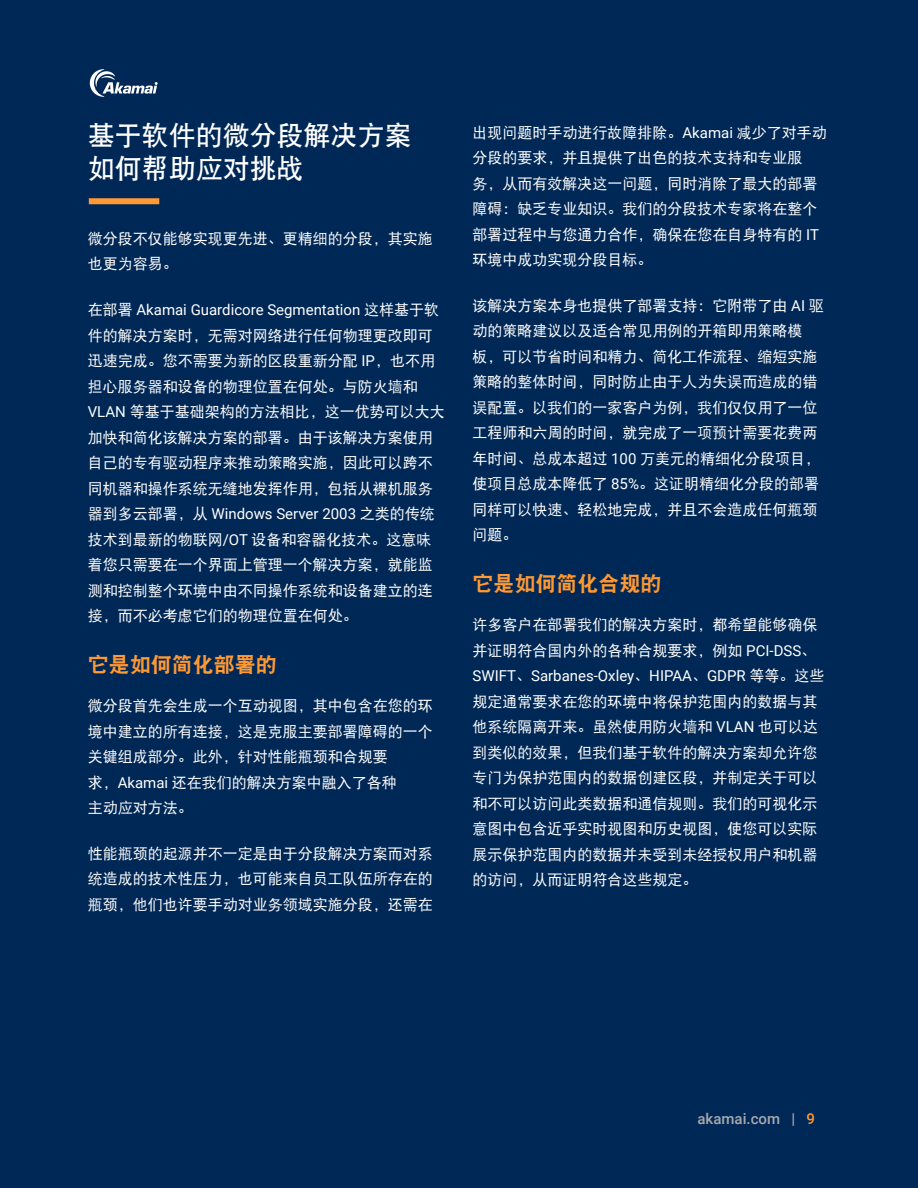
<style>
.page{position:relative;width:918px;height:1188px;background:#002856}
.page>*{position:absolute;margin:0;border:0;box-sizing:border-box;transform-origin:0 0}
.H1-_Double_Column_Orange_Bar{font:27px/33px "DFP Hei W7";color:#fff}
.H2_-_Subheading{font:21px "DFP Hei W9";color:#f93}
.Body{font:15px/25.5px "DFP Hei W5";color:#fff}
.t1{font:500 15px "Roboto";color:#a8a9ad}
.s1{font-family:"Roboto"}
.s2{color:#f93}
</style>
<div class="page">
<svg style="left:90px;top:69px;width:68px;height:28px"></svg>
<div style="left:89px;top:198px;width:70px;height:6px;background:#f93"></div>
<p class="H1-_Double_Column_Orange_Bar" style="left:88px;top:118px;width:325px">基于软件的微分段解决方案如何帮助应对挑战</p>
<p class="Body" style="left:88px;top:226px;width:346px">微分段不仅能够实现更先进、更精细的分段，其实施也更为容易。</p>
<p class="Body" style="left:88px;top:297px;width:358px">在部署 <span class="s1">Akamai Guardicore Segmentation</span> 这样基于软件的解决方案时，无需对网络进行任何物理更改即可迅速完成。您不需要为新的区段重新分配 <span class="s1">IP</span>，也不用担心服务器和设备的物理位置在何处。与防火墙和<br><span class="s1">VLAN</span> 等基于基础架构的方法相比，这一优势可以大大加快和简化该解决方案的部署。由于该解决方案使用自己的专有驱动程序来推动策略实施，因此可以跨不同机器和操作系统无缝地发挥作用，包括从裸机服务器到多云部署，从 <span class="s1">Windows Server 2003</span> 之类的传统技术到最新的物联网<span class="s1">/OT</span> 设备和容器化技术。这意味着您只需要在一个界面上管理一个解决方案，就能监测和控制整个环境中由不同操作系统和设备建立的连接，而不必考虑它们的物理位置在何处。</p>
<p class="H2_-_Subheading" style="left:88px;top:653px;width:190px">它是如何简化部署的</p>
<p class="Body" style="left:88px;top:693px;width:346px">微分段首先会生成一个互动视图，其中包含在您的环境中建立的所有连接，这是克服主要部署障碍的一个关键组成部分。此外，针对性能瓶颈和合规要<br>求，<span class="s1">Akamai</span> 还在我们的解决方案中融入了各种<br>主动应对方法。</p>
<p class="Body" style="left:88px;top:841px;width:346px;text-align:justify">性能瓶颈的起源并不一定是由于分段解决方案而对系统造成的技术性压力，也可能来自员工队伍所存在的瓶颈，他们也许要手动对业务领域实施分段，还需在</p>
<p class="Body" style="left:472px;top:119px;width:356px">出现问题时手动进行故障排除。<span class="s1">Akamai</span> 减少了对手动分段的要求，并且提供了出色的技术支持和专业服<br>务，从而有效解决这一问题，同时消除了最大的部署障碍：缺乏专业知识。我们的分段技术专家将在整个部署过程中与您通力合作，确保在您在自身特有的 <span class="s1">IT</span>环境中成功实现分段目标。</p>
<p class="Body" style="left:472px;top:292px;width:353px">该解决方案本身也提供了部署支持：它附带了由 <span class="s1">AI</span> 驱动的策略建议以及适合常见用例的开箱即用策略模<br>板，可以节省时间和精力、简化工作流程、缩短实施策略的整体时间，同时防止由于人为失误而造成的错误配置。以我们的一家客户为例，我们仅仅用了一位工程师和六周的时间，就完成了一项预计需要花费两年时间、总成本超过 <span class="s1">100</span> 万美元的精细化分段项目，使项目总成本降低了 <span class="s1">85%</span>。这证明精细化分段的部署同样可以快速、轻松地完成，并且不会造成任何瓶颈问题。</p>
<p class="H2_-_Subheading" style="left:472px;top:572px;width:190px">它是如何简化合规的</p>
<p class="Body" style="left:472px;top:612px;width:354px">许多客户在部署我们的解决方案时，都希望能够确保并证明符合国内外的各种合规要求，例如 <span class="s1">PCI-DSS</span>、<br><span class="s1">SWIFT</span>、<span class="s1">Sarbanes-Oxley</span>、<span class="s1">HIPAA</span>、<span class="s1">GDPR</span> 等等。这些规定通常要求在您的环境中将保护范围内的数据与其他系统隔离开来。虽然使用防火墙和 <span class="s1">VLAN</span> 也可以达到类似的效果，但我们基于软件的解决方案却允许您专门为保护范围内的数据创建区段，并制定关于可以和不可以访问此类数据和通信规则。我们的可视化示意图中包含近乎实时视图和历史视图，使您可以实际展示保护范围内的数据并未受到未经授权用户和机器的访问，从而证明符合这些规定。</p>
<p class="t1" style="left:698px;top:1109px;width:119px">akamai.com | <span class="s2">9</span></p>
</div>
